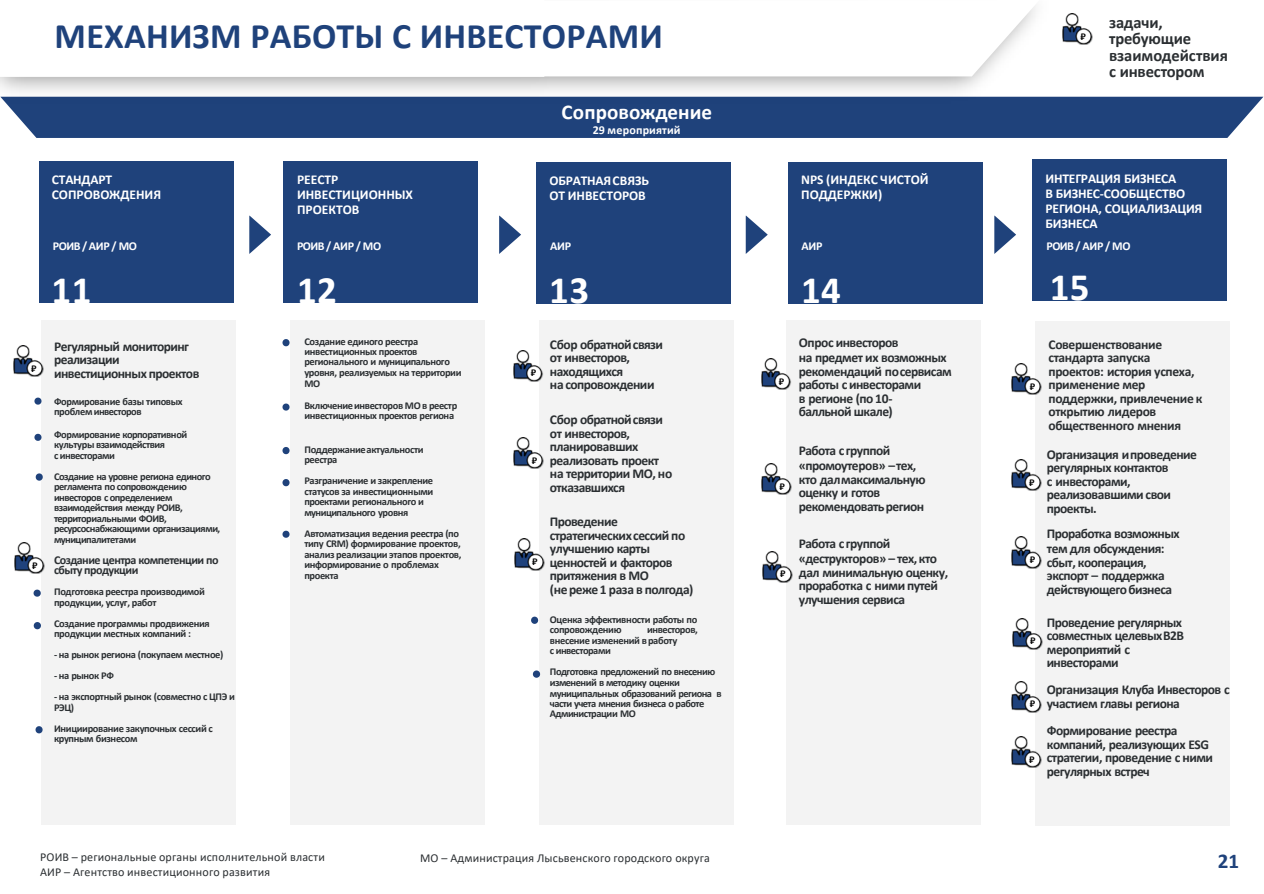
<style>
.page{position:relative;width:1264px;height:894px;background:#fff}
.page>*{position:absolute;margin:0;border:0;box-sizing:border-box;transform-origin:0 0}
.t1{font:700 38.85px "Calibri";letter-spacing:.01em;color:#fff}
.t2{font:700 36px "Calibri";letter-spacing:.005em;color:#1f427b}
.t3{font:700 21px "Calibri";color:#fff}
.t4{font:700 21px "Calibri";color:#1f427b}
.t5{font:700 16.5px/16.5px "Calibri";letter-spacing:-.01em;color:#2b2f32}
.t6{font:700 13.5px/13.5px "Calibri";letter-spacing:-.04em;color:#2b2f32}
.t7{font:700 13.5px/15px "Calibri";letter-spacing:-.01em;color:#fff}
.t8{font:12px "Calibri";letter-spacing:.01em;color:#2b2f32}
.t9{font:700 12px/10.5px "Calibri";letter-spacing:-.045em;color:#2b2f32}
.t10{font:700 12px "Calibri";letter-spacing:-.025em;color:#fff}
.t11{font:700 12px "Calibri";letter-spacing:.015em;color:#fff}
.t12{font:700 10.5px/10.5px "Calibri";letter-spacing:-.04em;color:#2b2f32}
.t13{font:700 10.5px "Calibri";color:#000}
</style>
<div class="page">
<div style="left:41px;top:321px;width:195px;height:503px;background:#f3f3f3"></div>
<div style="left:290px;top:321px;width:195px;height:503px;background:#f3f3f3"></div>
<div style="left:539px;top:321px;width:195px;height:503px;background:#f3f3f3"></div>
<div style="left:786px;top:321px;width:194px;height:503px;background:#f3f3f3"></div>
<div style="left:1034px;top:321px;width:195px;height:504px;background:#f3f3f3"></div>
<div style="left:1032px;top:159px;width:194px;height:142px;background:#1f427b"></div>
<div style="left:788px;top:162px;width:194px;height:141px;background:#1f427b"></div>
<div style="left:536px;top:162px;width:195px;height:141px;background:#1f427b"></div>
<div style="left:283px;top:161px;width:195px;height:142px;background:#1f427b"></div>
<div style="left:39px;top:161px;width:194px;height:142px;background:#1f427b"></div>
<div style="left:11px;top:97px;width:1251px;height:41px;background:#1f427b"></div>
<svg style="left:249px;top:215px;width:22px;height:39px"></svg>
<svg style="left:499px;top:215px;width:22px;height:39px"></svg>
<svg style="left:745px;top:215px;width:22px;height:39px"></svg>
<svg style="left:994px;top:215px;width:21px;height:39px"></svg>
<svg style="left:33px;top:589px;width:8px;height:7px"></svg>
<svg style="left:282px;top:339px;width:7px;height:7px"></svg>
<svg style="left:282px;top:403px;width:7px;height:7px"></svg>
<svg style="left:282px;top:447px;width:7px;height:7px"></svg>
<svg style="left:282px;top:479px;width:7px;height:7px"></svg>
<svg style="left:282px;top:530px;width:7px;height:7px"></svg>
<svg style="left:531px;top:616px;width:7px;height:7px"></svg>
<svg style="left:35px;top:726px;width:8px;height:7px"></svg>
<svg style="left:34px;top:397px;width:8px;height:7px"></svg>
<svg style="left:34px;top:433px;width:8px;height:8px"></svg>
<svg style="left:34px;top:622px;width:7px;height:7px"></svg>
<svg style="left:36px;top:473px;width:7px;height:7px"></svg>
<svg style="left:532px;top:670px;width:8px;height:7px"></svg>
<img style="left:0;top:77px;width:1062px;height:32px">
<svg style="left:544px;top:5px;width:492px;height:72px"></svg>
<img style="left:1062px;top:14px;width:31px;height:31px">
<img style="left:14px;top:542px;width:31px;height:31px">
<img style="left:14px;top:345px;width:30px;height:31px">
<img style="left:514px;top:437px;width:30px;height:32px">
<img style="left:514px;top:539px;width:31px;height:31px">
<img style="left:513px;top:350px;width:30px;height:31px">
<img style="left:761px;top:463px;width:31px;height:31px">
<img style="left:762px;top:551px;width:31px;height:31px">
<img style="left:761px;top:358px;width:30px;height:32px">
<img style="left:1011px;top:459px;width:31px;height:31px">
<img style="left:1011px;top:537px;width:31px;height:31px">
<img style="left:1011px;top:363px;width:31px;height:32px">
<img style="left:1012px;top:618px;width:31px;height:31px">
<img style="left:1011px;top:681px;width:31px;height:31px">
<img style="left:1011px;top:736px;width:31px;height:31px">
<h1 class="t2" style="left:55px;top:11px;width:609px">МЕХАНИЗМ РАБОТЫ С ИНВЕСТОРАМИ</h1>
<p class="t5" style="left:1108px;top:14px;width:120px">задачи, требующие взаимодействия с инвестором</p>
<p class="t13" style="left:1080px;top:29px;width:7px">₽</p>
<p class="t3" style="left:561px;top:97px;width:152px">Сопровождение</p>
<p class="t11" style="left:592px;top:121px;width:89px">29 мероприятий</p>
<p class="t7" style="left:52px;top:172px;width:111px">СТАНДАРТ<br>СОПРОВОЖДЕНИЯ</p>
<p class="t7" style="left:297px;top:172px;width:117px">РЕЕСТР<br>ИНВЕСТИЦИОННЫХ<br>ПРОЕКТОВ</p>
<p class="t7" style="left:549px;top:173px;width:101px">ОБРАТНАЯСВЯЗЬ<br>ОТ ИНВЕСТОРОВ</p>
<p class="t7" style="left:801px;top:172px;width:129px">NPS (ИНДЕКС ЧИСТОЙ<br>ПОДДЕРЖКИ)</p>
<p class="t7" style="left:1045px;top:170px;width:158px">ИНТЕГРАЦИЯ БИЗНЕСА<br>В БИЗНЕС-СООБЩЕСТВО<br>РЕГИОНА, СОЦИАЛИЗАЦИЯ<br>БИЗНЕСА</p>
<p class="t10" style="left:53px;top:237px;width:86px">РОИВ/ АИР / МО</p>
<p class="t10" style="left:297px;top:237px;width:86px">РОИВ/ АИР / МО</p>
<p class="t10" style="left:550px;top:237px;width:22px">АИР</p>
<p class="t10" style="left:801px;top:237px;width:22px">АИР</p>
<p class="t10" style="left:1046px;top:237px;width:86px">РОИВ/ АИР / МО</p>
<p class="t1" style="left:52px;top:263px;width:41px">11</p>
<p class="t1" style="left:297px;top:263px;width:41px">12</p>
<p class="t1" style="left:549px;top:263px;width:41px">13</p>
<p class="t1" style="left:800px;top:263px;width:41px">14</p>
<p class="t1" style="left:1049px;top:259px;width:41px">15</p>
<p class="t13" style="left:31px;top:361px;width:7px">₽</p>
<p class="t13" style="left:32px;top:557px;width:7px">₽</p>
<p class="t6" style="left:54px;top:339px;width:147px">Регулярный мониторинг реализации инвестиционных проектов</p>
<p class="t12" style="left:54px;top:395px;width:130px">Формирование базы типовых проблем инвесторов</p>
<p class="t12" style="left:54px;top:428px;width:135px">Формирование корпоративной культуры взаимодействия</p>
<p class="t12" style="left:54px;top:449px;width:62px">с инвесторами</p>
<p class="t12" style="left:54px;top:470px;width:168px">Создание на уровне региона единого регламента по сопровождению инвесторов с определением взаимодействия между РОИВ, территориальными ФОИВ, ресурсоснабжающими организациями, муниципалитетами</p>
<p class="t9" style="left:54px;top:554px;width:166px">Создание центра компетенции по сбыту продукции</p>
<p class="t12" style="left:54px;top:586px;width:152px">Подготовка реестра производимой продукции, услуг, работ</p>
<p class="t12" style="left:54px;top:617px;width:157px">Создание программы продвижения продукции местных компаний :</p>
<p class="t12" style="left:54px;top:649px;width:171px">- на рынок региона (покупаем местное)</p>
<p class="t12" style="left:54px;top:670px;width:61px">- на рынок РФ</p>
<p class="t12" style="left:54px;top:691px;width:182px">- на экспортный рынок (совместно с ЦПЭ и<br>РЭЦ)</p>
<p class="t12" style="left:54px;top:722px;width:160px">Инициирование закупочных сессий с крупным бизнесом</p>
<p class="t12" style="left:304px;top:335px;width:159px">Создание единого реестра инвестиционных проектов регионального и муниципального уровня, реализуемых на территории<br>МО</p>
<p class="t12" style="left:304px;top:400px;width:154px">Включениеинвесторов МО в реестр инвестиционных проектов региона</p>
<p class="t12" style="left:304px;top:443px;width:121px">Поддержаниеактуальности реестра</p>
<p class="t12" style="left:304px;top:475px;width:130px">Разграничение и закрепление статусов за инвестиционными проектами регионального и муниципального уровня</p>
<p class="t12" style="left:304px;top:527px;width:158px">Автоматизация ведения реестра (по типу CRM) формирование проектов, анализ реализации этапов проектов, информирование о проблемах проекта</p>
<p class="t13" style="left:531px;top:365px;width:7px">₽</p>
<p class="t13" style="left:531px;top:453px;width:7px">₽</p>
<p class="t13" style="left:532px;top:554px;width:7px">₽</p>
<p class="t6" style="left:550px;top:337px;width:114px">Сбор обратнойсвязи от инвесторов, находящихся</p>
<p class="t6" style="left:550px;top:378px;width:106px">на сопровождении</p>
<p class="t6" style="left:549px;top:413px;width:124px">Сбор обратнойсвязи от инвесторов, планировавших реализовать проект на территории МО, но отказавшихся</p>
<p class="t6" style="left:549px;top:514px;width:137px">Проведение стратегическихсессий по улучшению карты ценностей и факторов притяжения в МО</p>
<p class="t6" style="left:550px;top:582px;width:145px">(не реже1 раза в полгода)</p>
<p class="t12" style="left:550px;top:613px;width:149px">Оценка эффективности работы по сопровождению</p>
<p class="t12" style="left:550px;top:624px;width:149px;text-indent:97px">инвесторов, внесение изменений вработу</p>
<p class="t12" style="left:549px;top:645px;width:62px">с инвесторами</p>
<p class="t12" style="left:549px;top:666px;width:173px">Подготовка предложений по внесению изменений в методику оценки муниципальных образований региона в части учета мнения бизнеса о работе<br>Администрации МО</p>
<p class="t13" style="left:778px;top:374px;width:7px">₽</p>
<p class="t13" style="left:779px;top:478px;width:7px">₽</p>
<p class="t13" style="left:779px;top:566px;width:7px">₽</p>
<p class="t6" style="left:798px;top:335px;width:101px">Опрос инвесторов</p>
<p class="t6" style="left:798px;top:350px;width:154px">на предмет их возможных рекомендаций посервисам работы с инвесторами</p>
<p class="t6" style="left:798px;top:391px;width:96px">в регионе (по 10- балльной шкале)</p>
<p class="t6" style="left:798px;top:443px;width:93px">Работа сгруппой</p>
<p class="t6" style="left:798px;top:459px;width:128px">«промоутеров» –тех, кто далмаксимальную оценку и готов рекомендоватьрегион</p>
<p class="t6" style="left:798px;top:537px;width:93px">Работа сгруппой</p>
<p class="t6" style="left:798px;top:552px;width:151px">«деструкторов» – тех,кто дал минимальную оценку, проработка с ними путей улучшения сервиса</p>
<p class="t13" style="left:1029px;top:379px;width:7px">₽</p>
<p class="t13" style="left:1028px;top:474px;width:7px">₽</p>
<p class="t13" style="left:1029px;top:552px;width:7px">₽</p>
<p class="t13" style="left:1029px;top:633px;width:7px">₽</p>
<p class="t13" style="left:1029px;top:696px;width:7px">₽</p>
<p class="t13" style="left:1028px;top:752px;width:7px">₽</p>
<p class="t6" style="left:1048px;top:337px;width:155px">Совершенствование стандарта запуска проектов: история успеха, применение мер поддержки, привлечение к открытию лидеров общественного мнения</p>
<p class="t6" style="left:1046px;top:447px;width:152px">Организация ипроведение регулярных контактов</p>
<p class="t6" style="left:1046px;top:474px;width:125px">с инвесторами, реализовавшими свои проекты.</p>
<p class="t6" style="left:1046px;top:526px;width:134px">Проработка возможных</p>
<p class="t6" style="left:1046px;top:541px;width:127px">тем для обсуждения: сбыт, кооперация, экспорт – поддержка действующегобизнеса</p>
<p class="t6" style="left:1046px;top:615px;width:138px">Проведение регулярных совместных целевыхB2B мероприятий с инвесторами</p>
<p class="t6" style="left:1046px;top:683px;width:184px">Организация Клуба Инвесторов с участием главы региона</p>
<p class="t6" style="left:1046px;top:723px;width:168px">Формирование реестра компаний, реализующих ESG стратегии, проведение с ними регулярных встреч</p>
<p class="t8" style="left:40px;top:848px;width:286px">РОИВ – региональные органы исполнительной власти</p>
<p class="t8" style="left:40px;top:863px;width:231px">АИР – Агентство инвестиционного развития</p>
<p class="t8" style="left:420px;top:850px;width:291px">МО – Администрация Лысьвенского городского округа</p>
<p class="t4" style="left:1217px;top:846px;width:23px">21</p>
</div>
